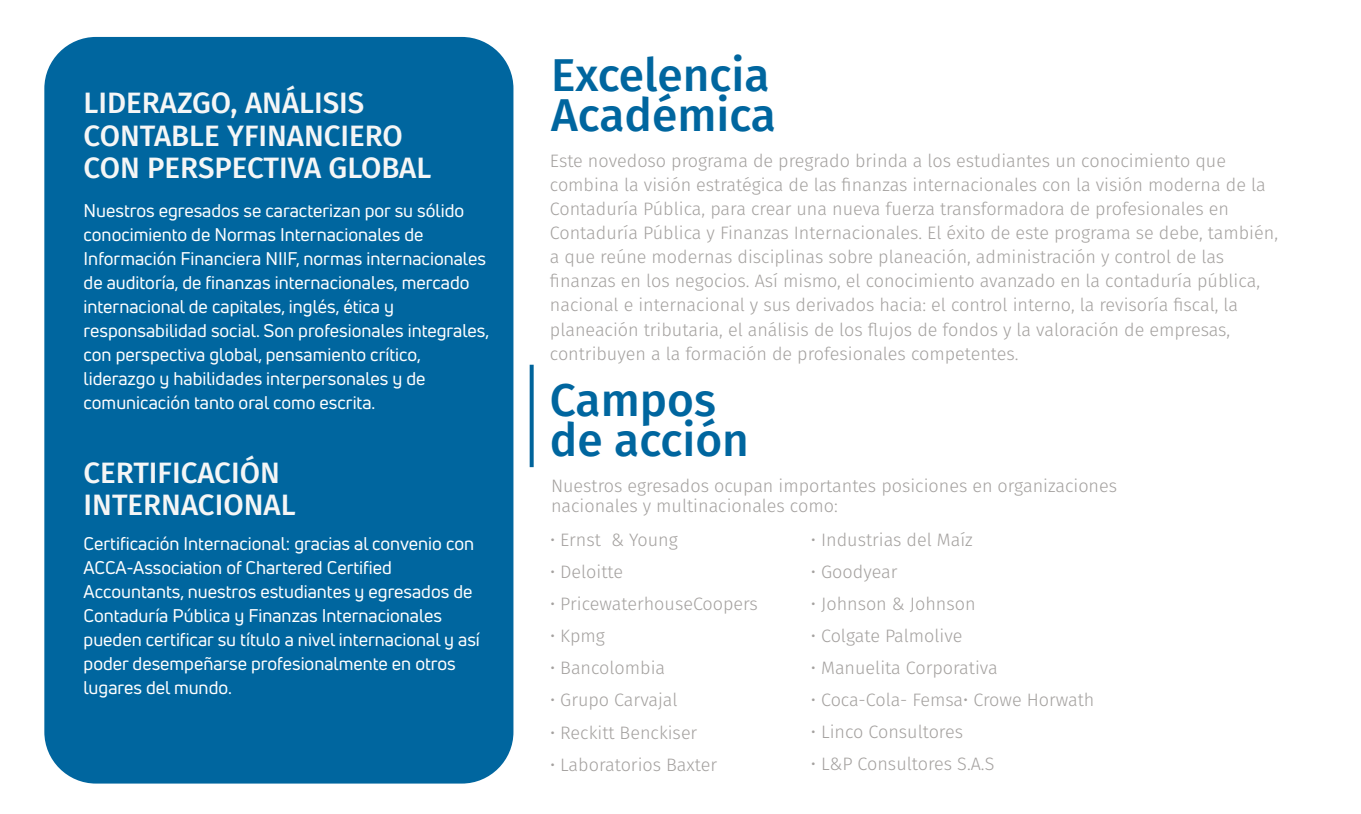
<style>
.page{position:relative;width:1361px;height:814px;background:#fff}
.page>*{position:absolute;margin:0;border:0;box-sizing:border-box;transform-origin:0 0}
.t1{font:500 46px/40px "Fira Sans";color:#00669f}
.t2{font:500 29.4px/32px "Fira Sans";color:#f5f6f6}
.t3{font:300 18px/24px "Fira Sans";color:#a4a19f}
.t4{font:18px/24px "Uni Neue";color:#fff}
</style>
<div class="page">
<div style="left:44px;top:37px;width:469px;height:746px;background:#00669f;border-radius:52px"></div>
<svg style="left:530px;top:365px;width:4px;height:102px"></svg>
<h2 class="t2" style="left:84px;top:86px;width:349px">LIDERAZGO, ANÁLISIS<br>CONTABLE YFINANCIERO<br>CON PERSPECTIVA GLOBAL</h2>
<p class="t4" style="left:84px;top:198px;width:407px">Nuestros egresados se caracterizan por su sólido conocimiento de Normas Internacionales de Información Financiera NIIF, normas internacionales de auditoría, de finanzas internacionales, mercado internacional de capitales, inglés, ética y responsabilidad social. Son profesionales integrales, con perspectiva global, pensamiento crítico, liderazgo y habilidades interpersonales y de comunicación tanto oral como escrita.</p>
<h2 class="t2" style="left:84px;top:455px;width:213px">CERTIFICACIÓN<br>INTERNACIONAL</h2>
<p class="t4" style="left:84px;top:532px;width:398px">Certificación Internacional: gracias al convenio con ACCA-Association of Chartered Certified Accountants, nuestros estudiantes y egresados de Contaduría Pública y Finanzas Internacionales pueden certificar su título a nivel internacional y así poder desempeñarse profesionalmente en otros lugares del mundo.</p>
<h1 class="t1" style="left:551px;top:53px;width:226px">Excelencia<br>Académica</h1>
<p class="t3" style="left:550px;top:149px;width:729px">Este novedoso programa de pregrado brinda a los estudiantes un conocimiento que combina la visión estratégica de las finanzas internacionales con la visión moderna de la Contaduría Pública, para crear una nueva fuerza transformadora de profesionales en Contaduría Pública y Finanzas Internacionales. El éxito de este programa se debe, también, a que reúne modernas disciplinas sobre planeación, administración y control de las finanzas en los negocios. Así mismo, el conocimiento avanzado en la contaduría pública, nacional e internacional y sus derivados hacia: el control interno, la revisoría fiscal, la planeación tributaria, el análisis de los flujos de fondos y la valoración de empresas, contribuyen a la formación de profesionales competentes.</p>
<h1 class="t1" style="left:550px;top:377px;width:201px">Campos de acción</h1>
<p class="t3" style="left:551px;top:476px;width:567px;line-height:20px">Nuestros egresados ocupan importantes posiciones en organizaciones nacionales y multinacionales como:</p>
<p class="t3" style="left:550px;top:528px;width:129px">• Ernst &amp; Young</p>
<p class="t3" style="left:550px;top:560px;width:75px">• Deloitte</p>
<p class="t3" style="left:550px;top:592px;width:209px">• PricewaterhouseCoopers</p>
<p class="t3" style="left:550px;top:624px;width:56px">• Kpmg</p>
<p class="t3" style="left:550px;top:656px;width:117px">• Bancolombia</p>
<p class="t3" style="left:550px;top:688px;width:129px">• Grupo Carvajal</p>
<p class="t3" style="left:550px;top:720px;width:149px">• Reckitt Benckiser</p>
<p class="t3" style="left:550px;top:752px;width:169px">• Laboratorios Baxter</p>
<p class="t3" style="left:811px;top:528px;width:163px">• Industrias del Maíz</p>
<p class="t3" style="left:811px;top:560px;width:88px">• Goodyear</p>
<p class="t3" style="left:811px;top:592px;width:166px">• Johnson &amp; Johnson</p>
<p class="t3" style="left:811px;top:624px;width:153px">• Colgate Palmolive</p>
<p class="t3" style="left:811px;top:656px;width:188px">• Manuelita Corporativa</p>
<p class="t3" style="left:811px;top:688px;width:285px">• Coca-Cola- Femsa• Crowe Horwath</p>
<p class="t3" style="left:811px;top:720px;width:154px">• Linco Consultores</p>
<p class="t3" style="left:811px;top:752px;width:185px">• L&amp;P Consultores S.A.S</p>
</div>
